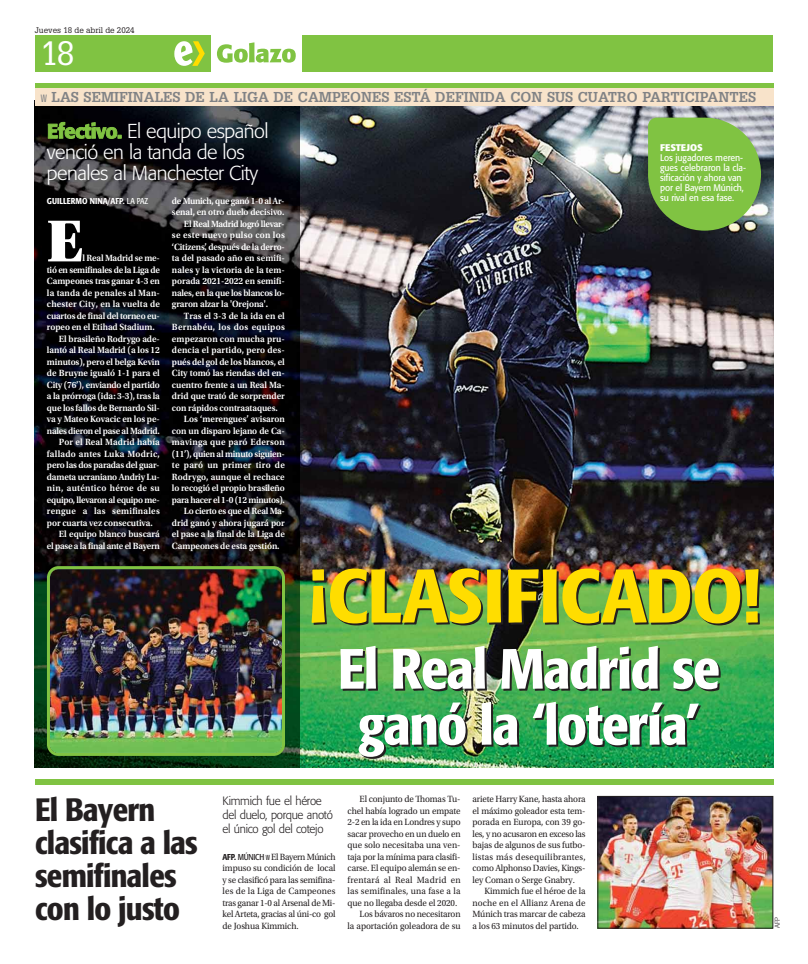
<style>
.page{position:relative;width:808px;height:964px;background:#fff}
.page>*{position:absolute;margin:0;border:0;box-sizing:border-box;transform-origin:0 0}
.t1{font:500 condensed 75px "Formata";letter-spacing:-.005em;color:#fd0;scale:1.05 1}
.t2{font:62.6px "Utopia Std Black Headline";color:#fff;scale:.95 1}
.t3{font:500 condensed 56px/56px "Formata";letter-spacing:-.02em;color:#fff;text-align:center;scale:1.05 1}
.t4{font:33px "Glypha LT Std";color:#fff}
.t5{font:500 condensed 32px/33px "Formata";letter-spacing:-.02em;color:#231f20;scale:1.05 1}
.t6{font:300 20px/21px "Formata";letter-spacing:-.025em;color:#fff}
.t7{font:700 14px "Glypha LT Std";color:#808285}
.t8{font:300 12px/14px "Formata";letter-spacing:-.025em;color:#231f20;scale:.95 1}
.t9{font:700 9.6px "Formata";letter-spacing:-.01em;color:#fff}
.t10{font:600 9.5px "Utopia Std";letter-spacing:-.01em;color:#fff;scale:.95 1}
.t11{font:9.5px/11.5px "Utopia Std";letter-spacing:-.01em;color:#231f20;text-align:justify;scale:.95 1}
.t12{font:600 9.5px "Utopia Std";letter-spacing:.025em;color:#fff;scale:.95 1}
.t13{font:600 9.5px "Utopia Std";letter-spacing:-.035em;color:#fff;scale:.95 1}
.t14{font:600 9.5px "Utopia Std";letter-spacing:-.03em;color:#fff;scale:.95 1}
.t15{font:9.5px/10px "Formata";letter-spacing:-.01em;color:#fff;scale:.92 1}
.t16{font:600 9.5px "Utopia Std";letter-spacing:.015em;color:#fff;scale:.95 1}
.t17{font:600 9.5px "Utopia Std";letter-spacing:.01em;color:#fff;scale:.95 1}
.t18{font:9.5px "Utopia Std";letter-spacing:.02em;color:#231f20;scale:.95 1}
.t19{font:9.5px "Utopia Std";letter-spacing:.025em;color:#231f20;scale:.95 1}
.t20{font:500 condensed 8.5px "Formata";letter-spacing:.01em;color:#fff}
.t21{font:8px "Glypha LT Std";color:#231f20}
.t22{font:300 7px "Formata";color:#231f20}
.s1{font-weight:500;color:#80c342}
.s2{font-weight:400}
.s3{font-family:"Formata";font-weight:500;font-stretch:condensed;font-size:8.5px}
.s4{font-family:"Formata";font-stretch:condensed;font-size:8.5px}
</style>
<div class="page">
<img style="left:299px;top:106px;width:474px;height:661px">
<hr style="left:35px;top:767px;width:264px;height:1px;background:#6d6e70">
<img style="left:35px;top:106px;width:264px;height:661px">
<div style="left:302px;top:36px;width:471px;height:36px;background:#80c342"></div>
<svg style="left:217px;top:42px;width:79px;height:21px"></svg>
<div style="left:35px;top:35px;width:175px;height:37px;background:#80c342"></div>
<svg style="left:174px;top:41px;width:31px;height:25px"></svg>
<div style="left:35px;top:83px;width:738px;height:6px;background:#80c342"></div>
<div style="left:35px;top:89px;width:738px;height:17px;background:#f8e3ca"></div>
<img style="left:47px;top:566px;width:238px;height:190px">
<img style="left:600px;top:798px;width:171px;height:128px">
<div style="left:598px;top:796px;width:175px;height:132px;border:1px solid #231f20"></div>
<div style="left:35px;top:779px;width:738px;height:5px;background:#80c342"></div>
<svg style="left:648px;top:118px;width:113px;height:113px;background:#7eb64b"></svg>
<p class="t21" style="left:35px;top:25px;width:101px">Jueves 18 de abril de 2024</p>
<h3 class="t4" style="left:41px;top:34px;width:36px">18</h3>
<h3 class="t7" style="left:52px;top:92px;width:706px">LAS SEMIFINALES DE LA LIGA DE CAMPEONES ESTÁ DEFINIDA CON SUS CUATRO PARTICIPANTES</h3>
<h3 class="t6" style="left:47px;top:122px;width:223px"><span class="s1">Efectivo.</span> El equipo español venció en la tanda de los penales al Manchester City</h3>
<p class="t9" style="left:660px;top:143px;width:44px">FESTEJOS</p>
<p class="t15" style="left:660px;top:153px;width:95px">Los jugadores meren&shy;gues celebraron la cla&shy;sificación y ahora van por el Bayern Múnich, su rival en esa fase.</p>
<p class="t13" style="left:172px;top:197px;width:120px">de Munich, que ganó 1-0 al Ar-</p>
<p class="t10" style="left:172px;top:209px;width:120px">senal, en otro duelo decisivo.</p>
<p class="t13" style="left:184px;top:220px;width:107px">El Real Madrid logró llevar-</p>
<p class="t12" style="left:172px;top:232px;width:120px">se este nuevo pulso con los</p>
<p class="t10" style="left:172px;top:243px;width:120px">‘Citizens’, después de la derro-</p>
<p class="t10" style="left:172px;top:255px;width:120px">ta del pasado año en semifi-</p>
<p class="t10" style="left:172px;top:266px;width:120px">nales y la victoria de la tem-</p>
<p class="t10" style="left:172px;top:278px;width:120px">porada 2021-2022 en semifi-</p>
<p class="t10" style="left:172px;top:289px;width:120px">nales, en la que los blancos lo-</p>
<p class="t10" style="left:172px;top:301px;width:103px">graron alzar la 'Orejona'.</p>
<p class="t17" style="left:184px;top:312px;width:108px">Tras el 3-3 de la ida en el</p>
<p class="t12" style="left:172px;top:324px;width:120px">Bernabéu, los dos equipos</p>
<p class="t10" style="left:172px;top:335px;width:120px">empezaron con mucha pru-</p>
<p class="t16" style="left:172px;top:347px;width:120px">dencia el partido, pero des-</p>
<p class="t10" style="left:172px;top:358px;width:120px">pués del gol de los blancos, el</p>
<p class="t10" style="left:172px;top:370px;width:120px">City tomó las riendas del en-</p>
<p class="t10" style="left:172px;top:381px;width:120px">cuentro frente a un Real Ma-</p>
<p class="t10" style="left:172px;top:393px;width:120px">drid que trató de sorprender</p>
<p class="t10" style="left:172px;top:404px;width:113px">con rápidos contraataques.</p>
<p class="t10" style="left:184px;top:416px;width:108px">Los ‘merengues’ avisaron</p>
<p class="t10" style="left:172px;top:427px;width:120px">con un disparo lejano de Ca-</p>
<p class="t12" style="left:172px;top:439px;width:120px">mavinga que paró Ederson</p>
<p class="t14" style="left:172px;top:450px;width:120px">(11’), quien al minuto siguien-</p>
<p class="t12" style="left:172px;top:462px;width:120px">te paró un primer tiro de</p>
<p class="t10" style="left:172px;top:473px;width:120px">Rodrygo, aunque el rechace</p>
<p class="t10" style="left:172px;top:485px;width:120px">lo recogió el propio brasileño</p>
<p class="t13" style="left:172px;top:496px;width:120px">para hacer el 1-0 (12 minutos).</p>
<p class="t14" style="left:184px;top:508px;width:108px">Lo cierto es que el Real Ma-</p>
<p class="t10" style="left:172px;top:519px;width:120px">drid ganó y ahora jugará por</p>
<p class="t10" style="left:172px;top:531px;width:120px">el pase a la final de la Liga de</p>
<p class="t10" style="left:172px;top:542px;width:115px">Campeones de esta gestión.</p>
<p class="t20" style="left:47px;top:197px;width:103px">GUILLERMO NINA/AFP. <span class="s2">LA PAZ</span></p>
<h2 class="t2" style="left:47px;top:203px;width:39px">E</h2>
<p class="t10" style="left:83px;top:255px;width:83px">l Real Madrid se me-</p>
<p class="t14" style="left:47px;top:266px;width:120px">tió en semifinales de la Liga de</p>
<p class="t10" style="left:47px;top:278px;width:120px">Campeones tras ganar 4-3 en</p>
<p class="t16" style="left:47px;top:289px;width:120px">la tanda de penales al Man-</p>
<p class="t16" style="left:47px;top:301px;width:120px">chester City, en la vuelta de</p>
<p class="t10" style="left:47px;top:312px;width:120px">cuartos de final del torneo eu-</p>
<p class="t10" style="left:47px;top:324px;width:115px">ropeo en el Etihad Stadium.</p>
<p class="t10" style="left:59px;top:335px;width:108px">El brasileño Rodrygo ade-</p>
<p class="t10" style="left:47px;top:347px;width:120px">lantó al Real Madrid (a los 12</p>
<p class="t10" style="left:47px;top:358px;width:120px">minutos), pero el belga Kevin</p>
<p class="t10" style="left:47px;top:370px;width:120px">de Bruyne igualó 1-1 para el</p>
<p class="t10" style="left:47px;top:381px;width:120px">City (76’), enviando el partido</p>
<p class="t10" style="left:47px;top:393px;width:120px">a la prórroga (ida: 3-3), tras la</p>
<p class="t10" style="left:47px;top:404px;width:120px">que los fallos de Bernardo Sil-</p>
<p class="t10" style="left:47px;top:416px;width:120px">va y Mateo Kovacic en los pe-</p>
<p class="t14" style="left:47px;top:427px;width:120px">nales dieron el pase al Madrid.</p>
<p class="t17" style="left:59px;top:439px;width:108px">Por el Real Madrid había</p>
<p class="t12" style="left:47px;top:450px;width:120px">fallado antes Luka Modric,</p>
<p class="t10" style="left:47px;top:462px;width:120px">pero las dos paradas del guar-</p>
<p class="t10" style="left:47px;top:473px;width:120px">dameta ucraniano Andriy Lu-</p>
<p class="t12" style="left:47px;top:485px;width:120px">nin, auténtico héroe de su</p>
<p class="t13" style="left:47px;top:496px;width:120px">equipo, llevaron al equipo me-</p>
<p class="t12" style="left:47px;top:508px;width:120px">rengue a las semifinales</p>
<p class="t10" style="left:47px;top:519px;width:113px">por cuarta vez consecutiva.</p>
<p class="t10" style="left:59px;top:531px;width:108px">El equipo blanco buscará</p>
<p class="t13" style="left:47px;top:542px;width:120px">el pase a la final ante el Bayern</p>
<h3 class="t5" style="left:35px;top:795px;width:157px">El Bayern clasifica a las semifinales con lo justo</h3>
<h1 class="t1" style="left:309px;top:565px;width:432px">¡CLASIFICADO!</h1>
<h3 class="t3" style="left:338px;top:645px;width:365px">El Real Madrid se ganó la ‘lotería’</h3>
<p class="t8" style="left:223px;top:795px;width:118px">Kimmich fue el héroe del duelo, porque anotó el único gol del cotejo</p>
<p class="t11" style="left:223px;top:851px;width:120px"><span class="s3">AFP.</span> <span class="s4">MÚNICH</span> El Bayern Múnich impuso su condición de local y se clasificó para las semifina&shy;les de la Liga de Campeones tras ganar 1-0 al Arsenal de Mi&shy;kel Arteta, gracias al úni-co gol de Joshua Kimmich.</p>
<p class="t11" style="left:360px;top:794px;width:108px">El conjunto de Thomas Tu-</p>
<p class="t11" style="left:348px;top:805px;width:120px">chel había logrado un empate</p>
<p class="t11" style="left:348px;top:817px;width:120px">2-2 en la ida en Londres y supo</p>
<p class="t11" style="left:348px;top:828px;width:120px">sacar provecho en un duelo en</p>
<p class="t11" style="left:348px;top:840px;width:120px">que solo necesitaba una ven-</p>
<p class="t11" style="left:348px;top:851px;width:120px">taja por la mínima para clasifi-</p>
<p class="t11" style="left:348px;top:863px;width:120px">carse. El equipo alemán se en-</p>
<p class="t19" style="left:348px;top:876px;width:120px">frentará al Real Madrid en</p>
<p class="t18" style="left:348px;top:887px;width:120px">las semifinales, una fase a la</p>
<p class="t11" style="left:348px;top:897px;width:117px">que no llegaba desde el 2020.</p>
<p class="t11" style="left:360px;top:909px;width:108px">Los bávaros no necesitaron</p>
<p class="t11" style="left:348px;top:920px;width:120px">la aportación goleadora de su</p>
<p class="t11" style="left:473px;top:794px;width:120px">ariete Harry Kane, hasta ahora el máximo goleador esta tem&shy;porada en Europa, con 39 go&shy;les, y no acusaron en exceso las bajas de algunos de sus futbo&shy;listas más desequilibrantes, como Alphonso Davies, Kings&shy;ley Coman o Serge Gnabry.</p>
<p class="t11" style="left:473px;top:886px;width:120px;text-indent:12px">Kimmich fue el héroe de la noche en el Allianz Arena de Múnich tras marcar de cabeza a los 63 minutos del partido.</p>
<p class="t22" style="left:774px;top:928px;width:13px;rotate:-90deg">AFP</p>
</div>
